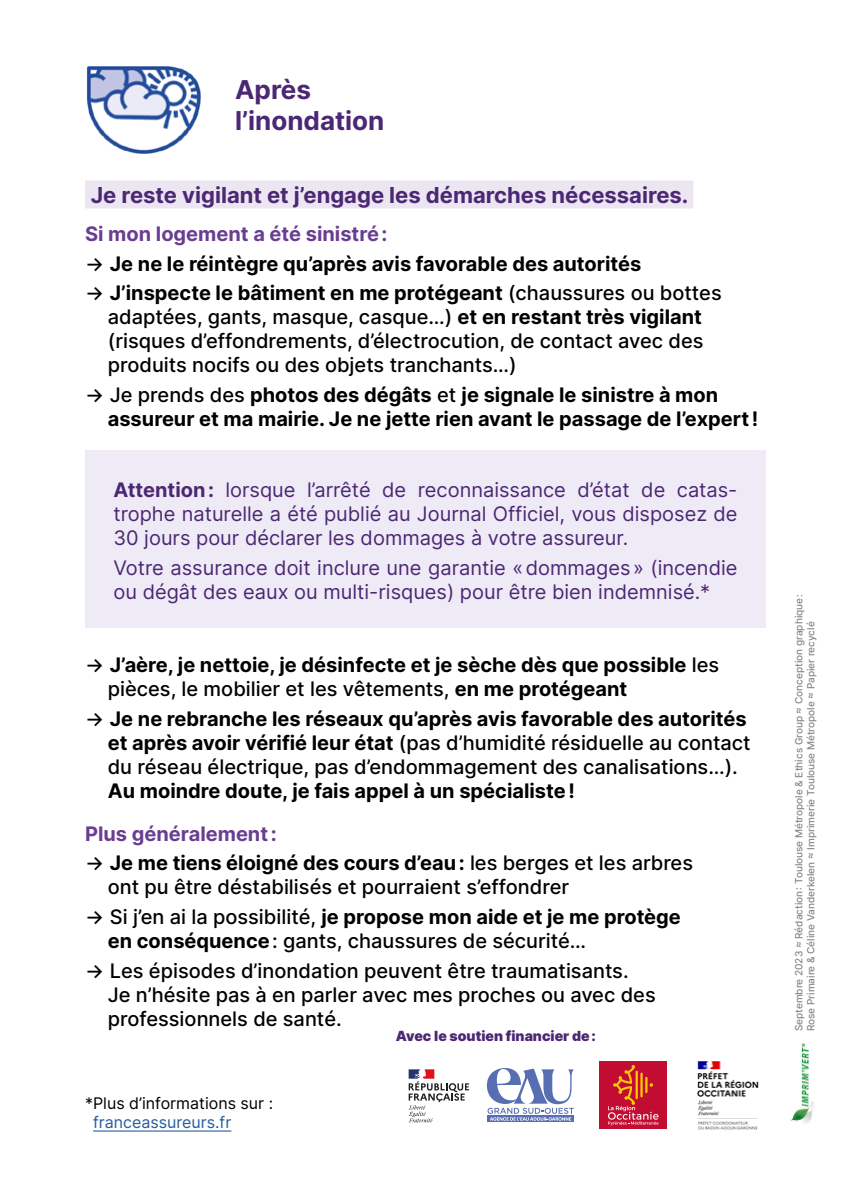
<style>
.page{position:relative;width:851px;height:1191px;background:#fff}
.page>*{position:absolute;margin:0;border:0;box-sizing:border-box;transform-origin:0 0}
.t1{font:700 26px/31.2px "Inter";color:#4c2774}
.t2{font:700 22px "Inter";color:#4c2774}
.Liste_à_puce{font:500 20px/24px "Inter";color:#000}
.Liste_à_puce-2{font:700 20px/24px "Inter";color:#000}
.Paragraphe{font:20px/24px "Inter";color:#4c2774;text-align:justify}
.Paragraphe-2{font:700 20px "Inter";color:#693e91}
.Paragraphe-3{font:16px/19.2px "Inter";color:#000}
.t3{font:900 14px "Inter";color:#4c2774}
.t4{font:500 10px/12px "Inter";color:#878787}
.s1{font-weight:500}
.s2{font-weight:700}
.s3{color:#275b9b}
</style>
<div class="page">
<hr style="left:93px;top:1130px;width:138px;height:1px;background:#275b9b">
<div style="left:85px;top:180px;width:608px;height:28px;background:#ebe6f1"></div>
<div style="left:85px;top:450px;width:680px;height:177px;background:#efebf6"></div>
<img style="left:697px;top:1061px;width:62px;height:69px">
<div style="left:599px;top:1061px;width:68px;height:67px;background:#c20c32"></div>
<svg style="left:608px;top:1065px;width:50px;height:60px"></svg>
<svg style="left:408px;top:1069px;width:61px;height:53px"></svg>
<svg style="left:487px;top:1120px;width:86px;height:2px"></svg>
<svg style="left:487px;top:1068px;width:86px;height:52px"></svg>
<img style="left:86px;top:66px;width:115px;height:88px">
<img style="left:790px;top:1043px;width:24px;height:81px">
<h3 class="t1" style="left:235px;top:73px;width:151px">Après l’inondation</h3>
<h4 class="t2" style="left:91px;top:179px;width:599px">Je reste vigilant et j’engage les démarches nécessaires.</h4>
<p class="Paragraphe-2" style="left:85px;top:219px;width:304px">Si mon logement a été sinistré:</p>
<p class="Liste_à_puce-2" style="left:85px;top:251px;width:557px"><span class="s1">→</span> Je ne le réintègre qu’après avis favorable des autorités</p>
<p class="Liste_à_puce" style="left:108px;top:281px;width:615px;text-indent:-23px">→ <span class="s2">J’inspecte le bâtiment en me protégeant</span> (chaussures ou bottes adaptées, gants, masque, casque…) <span class="s2">et en restant très vigilant </span>(risques d’effondrements, d’électrocution, de contact avec des produits nocifs ou des objets tranchants…)</p>
<p class="Liste_à_puce-2" style="left:108px;top:382px;width:652px;text-indent:-23px"><span class="s1">→ Je prends des</span> photos des dégâts <span class="s1">et</span> je signale le sinistre à mon assureur et ma mairie. Je ne jette rien avant le passage de l’expert!</p>
<p class="Paragraphe" style="left:113px;top:478px;width:625px"><span class="s2">Attention:</span> lorsque l’arrêté de reconnaissance d’état de catas&shy;trophe naturelle a été publié au Journal Officiel, vous disposez de 30 jours pour déclarer les dommages à votre assureur.</p>
<p class="Paragraphe" style="left:113px;top:555px;width:625px">Votre assurance doit inclure une garantie «dommages» (incendie ou dégât des eaux ou multi-risques) pour être bien indemnisé.*</p>
<p class="Liste_à_puce-2" style="left:108px;top:652px;width:612px;text-indent:-23px"><span class="s1">→</span> J’aère, je nettoie, je désinfecte et je sèche dès que possible <span class="s1">les pièces, le mobilier et les vêtements,</span> en me protégeant</p>
<p class="Liste_à_puce-2" style="left:108px;top:706px;width:644px;text-indent:-23px"><span class="s1">→</span> Je ne rebranche les réseaux qu’après avis favorable des autorités et après avoir vérifié leur état <span class="s1">(pas d’humidité résiduelle au contact du réseau électrique, pas d’endommagement des canalisations…).<br></span>Au moindre doute, je fais appel à un spécialiste!</p>
<p class="Paragraphe-2" style="left:85px;top:818px;width:193px">Plus généralement:</p>
<p class="Liste_à_puce" style="left:108px;top:850px;width:586px;text-indent:-23px">→ <span class="s2">Je me tiens éloigné des cours d’eau:</span> les berges et les arbres ont pu être déstabilisés et pourraient s’effondrer</p>
<p class="Liste_à_puce" style="left:108px;top:904px;width:574px;text-indent:-23px">→ Si j’en ai la possibilité, <span class="s2">je propose mon aide et je me protège en conséquence</span>: gants, chaussures de sécurité…</p>
<p class="Liste_à_puce" style="left:108px;top:958px;width:549px;text-indent:-23px">→ Les épisodes d’inondation peuvent être traumatisants.<br>Je n’hésite pas à en parler avec mes proches ou avec des professionnels de santé.</p>
<p class="t3" style="left:396px;top:1026px;width:201px">Avec le soutien financier de:</p>
<p class="Paragraphe-3" style="left:93px;top:1093px;width:181px;text-indent:-8px">*Plus d’informations sur : <span class="s3">franceassureurs.fr</span></p>
<p class="t4" style="left:792px;top:1031px;width:439px;rotate:-90deg">Septembre 2023 ≈ Rédaction : Toulouse Métropole &amp; Ethics Group ≈ Conception graphique:<br>Rose Primaire &amp; Céline Vanderkelen ≈ Imprimerie Toulouse Métropole ≈ Papier recyclé</p>
</div>
